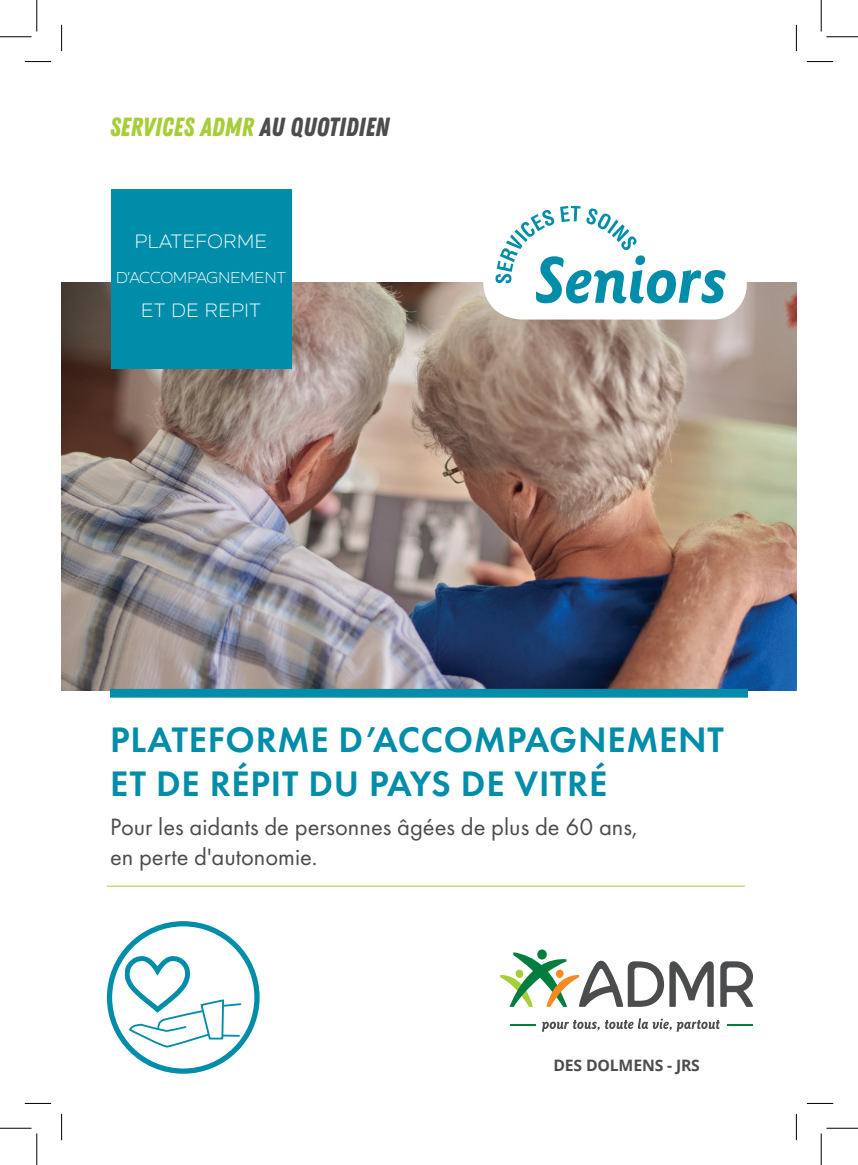
<style>
.page{position:relative;width:858px;height:1165px;background:#fff}
.page>*{position:absolute;margin:0;border:0;box-sizing:border-box;transform-origin:0 0}
.t1{font:600 36.75px/44.1px "Futura PT";letter-spacing:.02em;color:#008da9}
.t2{font:26.25px "Zing Rust Demo Base";color:#a6ce39}
.t3{font:24.5px/29.4px "Futura PT";color:#4b4c4d}
.t4{font:19.25px "Zing Sans Rust L Demo Base";color:#fff}
.t5{font:15.75px "Zing Sans Rust L Demo Base";letter-spacing:-.03em;color:#fff}
.t6{font:700 15.75px "Open Sans";letter-spacing:-.01em;color:#4b4c4d}
.s1{color:#4b4c4d}
</style>
<div class="page">
<svg style="left:537px;top:949px;width:9px;height:10px"></svg>
<svg style="left:500px;top:952px;width:213px;height:55px"></svg>
<svg style="left:720px;top:961px;width:33px;height:46px"></svg>
<svg style="left:541px;top:1018px;width:178px;height:14px"></svg>
<hr style="left:509px;top:1024px;width:26px;height:2px;background:#007e3d">
<hr style="left:726px;top:1024px;width:26px;height:2px;background:#007e3d">
<img style="left:62px;top:282px;width:734px;height:409px">
<div style="left:110px;top:689px;width:637px;height:9px;background:#008da9"></div>
<hr style="left:107px;top:886px;width:637px;height:1px;background:#a6ce39">
<div style="left:111px;top:190px;width:181px;height:179px;background:#008da9"></div>
<svg style="left:109px;top:924px;width:148px;height:147px"></svg>
<svg style="left:124px;top:956px;width:118px;height:91px"></svg>
<div style="left:107px;top:921px;width:152px;height:153px;border:5px solid #008da9;border-radius:50%"></div>
<svg style="left:483px;top:205px;width:263px;height:115px"></svg>
<svg style="left:25px;top:61px;width:26px;height:1px"></svg>
<svg style="left:806px;top:61px;width:26px;height:1px"></svg>
<svg style="left:25px;top:1103px;width:26px;height:1px"></svg>
<svg style="left:806px;top:1103px;width:26px;height:1px"></svg>
<svg style="left:61px;top:25px;width:1px;height:26px"></svg>
<svg style="left:61px;top:1114px;width:1px;height:26px"></svg>
<svg style="left:795px;top:25px;width:1px;height:26px"></svg>
<svg style="left:795px;top:1114px;width:1px;height:26px"></svg>
<hr style="left:0;top:36px;width:32px;height:1px;background:#000">
<hr style="left:826px;top:36px;width:31px;height:1px;background:#000">
<hr style="left:0;top:1128px;width:32px;height:1px;background:#000">
<hr style="left:826px;top:1128px;width:31px;height:1px;background:#000">
<hr style="left:36px;top:0;width:1px;height:32px;background:#000">
<hr style="left:36px;top:1133px;width:1px;height:32px;background:#000">
<hr style="left:820px;top:0;width:1px;height:32px;background:#000">
<hr style="left:820px;top:1133px;width:1px;height:32px;background:#000">
<p class="t2" style="left:110px;top:112px;width:281px">SERVICES ADMR <span class="s1">AU QUOTIDIEN</span></p>
<p class="t4" style="left:134px;top:230px;width:135px">PLATEFORME</p>
<p class="t5" style="left:116px;top:267px;width:172px">D’ACCOMPAGNEMENT</p>
<p class="t4" style="left:141px;top:299px;width:122px">ET DE REPIT</p>
<p class="t1" style="left:110px;top:717px;width:615px">PLATEFORME D’ACCOMPAGNEMENT<br>ET DE RÉPIT DU PAYS DE VITRÉ</p>
<p class="t3" style="left:110px;top:812px;width:529px">Pour les aidants de personnes âgées de plus de 60 ans, en perte d'autonomie.</p>
<p class="t6" style="left:553px;top:1054px;width:148px">DES DOLMENS - JRS</p>
</div>
